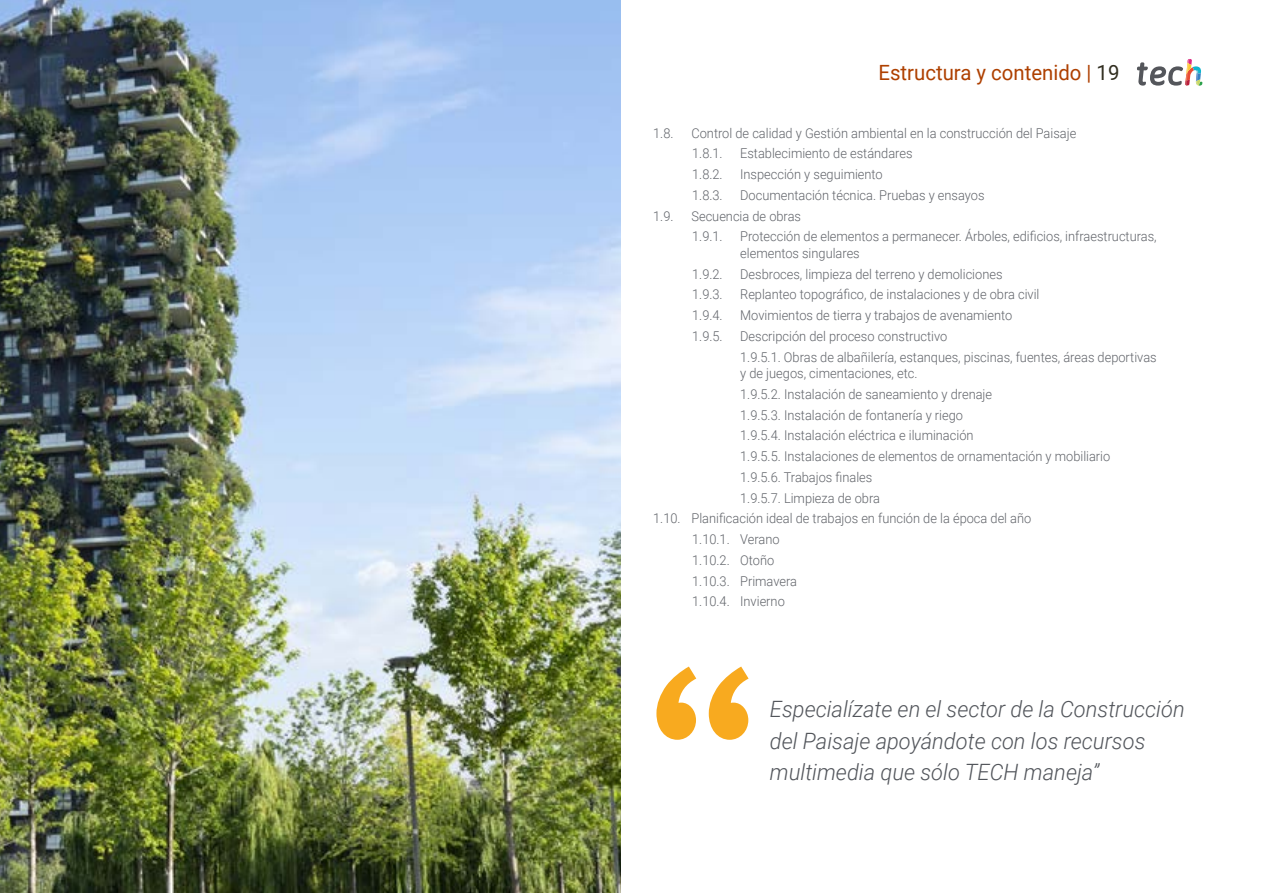
<style>
.page{position:relative;width:1263px;height:893px;background:#fff}
.page>*{position:absolute;margin:0;border:0;box-sizing:border-box;transform-origin:0 0}
.t1{font:italic 300 22.5px/31.5px "Roboto";color:#52555b}
.t2{font:21px "Roboto";color:#ae4000}
.t3{font:300 13.5px/20.7px "Roboto";color:#61646a;scale:.95 1}
.s1{color:#312e20}
</style>
<div class="page">
<svg style="left:1137px;top:59px;width:65px;height:27px"></svg>
<svg style="left:656px;top:666px;width:93px;height:74px"></svg>
<img style="left:0;top:0;width:621px;height:893px">
<h2 class="t2" style="left:878px;top:57px;width:242px">Estructura y contenido | <span class="s1">19</span></h2>
<p class="t3" style="left:653px;top:122px;width:23px">1.8.</p>
<p class="t3" style="left:691px;top:122px;width:407px">Control de calidad y Gestión ambiental en la construcción del Paisaje<br>1.8.1.</p>
<p class="t3" style="left:740px;top:143px;width:183px">Establecimiento de estándares</p>
<p class="t3" style="left:692px;top:164px;width:34px">1.8.2.</p>
<p class="t3" style="left:740px;top:164px;width:152px">Inspección y seguimiento</p>
<p class="t3" style="left:692px;top:184px;width:34px">1.8.3.</p>
<p class="t3" style="left:740px;top:184px;width:259px">Documentación técnica. Pruebas y ensayos</p>
<p class="t3" style="left:653px;top:205px;width:23px">1.9.</p>
<p class="t3" style="left:691px;top:205px;width:117px">Secuencia de obras<br>1.9.1.</p>
<p class="t3" style="left:740px;top:228px;width:440px;line-height:16.5px">Protección de elementos a permanecer. Árboles, edificios, infraestructuras, elementos singulares</p>
<p class="t3" style="left:692px;top:263px;width:34px">1.9.2.</p>
<p class="t3" style="left:740px;top:263px;width:278px">Desbroces, limpieza del terreno y demoliciones</p>
<p class="t3" style="left:692px;top:284px;width:34px">1.9.3.</p>
<p class="t3" style="left:740px;top:284px;width:317px">Replanteo topográfico, de instalaciones y de obra civil</p>
<p class="t3" style="left:692px;top:305px;width:34px">1.9.4.</p>
<p class="t3" style="left:740px;top:305px;width:288px">Movimientos de tierra y trabajos de avenamiento</p>
<p class="t3" style="left:692px;top:325px;width:34px">1.9.5.</p>
<p class="t3" style="left:740px;top:325px;width:440px">Descripción del proceso constructivo<br>1.9.5.1. Obras de albañilería, estanques, piscinas, fuentes, áreas deportivas</p>
<p class="t3" style="left:740px;top:363px;width:188px">y de juegos, cimentaciones, etc.</p>
<p class="t3" style="left:740px;top:383px;width:267px">1.9.5.2. Instalación de saneamiento y drenaje</p>
<p class="t3" style="left:740px;top:404px;width:236px">1.9.5.3. Instalación de fontanería y riego</p>
<p class="t3" style="left:740px;top:425px;width:247px">1.9.5.4. Instalación eléctrica e iluminación</p>
<p class="t3" style="left:740px;top:446px;width:391px">1.9.5.5. Instalaciones de elementos de ornamentación y mobiliario</p>
<p class="t3" style="left:740px;top:466px;width:141px">1.9.5.6. Trabajos finales</p>
<p class="t3" style="left:740px;top:487px;width:149px">1.9.5.7. Limpieza de obra</p>
<p class="t3" style="left:653px;top:508px;width:400px">1.10. Planificación ideal de trabajos en función de la época del año</p>
<p class="t3" style="left:692px;top:529px;width:94px">1.10.1. Verano</p>
<p class="t3" style="left:692px;top:549px;width:88px">1.10.2. Otoño</p>
<p class="t3" style="left:692px;top:570px;width:112px">1.10.3. Primavera</p>
<p class="t3" style="left:692px;top:591px;width:99px">1.10.4. Invierno</p>
<h1 class="t1" style="left:770px;top:693px;width:416px">Especialízate en el sector de la Construcción del Paisaje apoyándote con los recursos multimedia que sólo TECH maneja”</h1>
</div>
